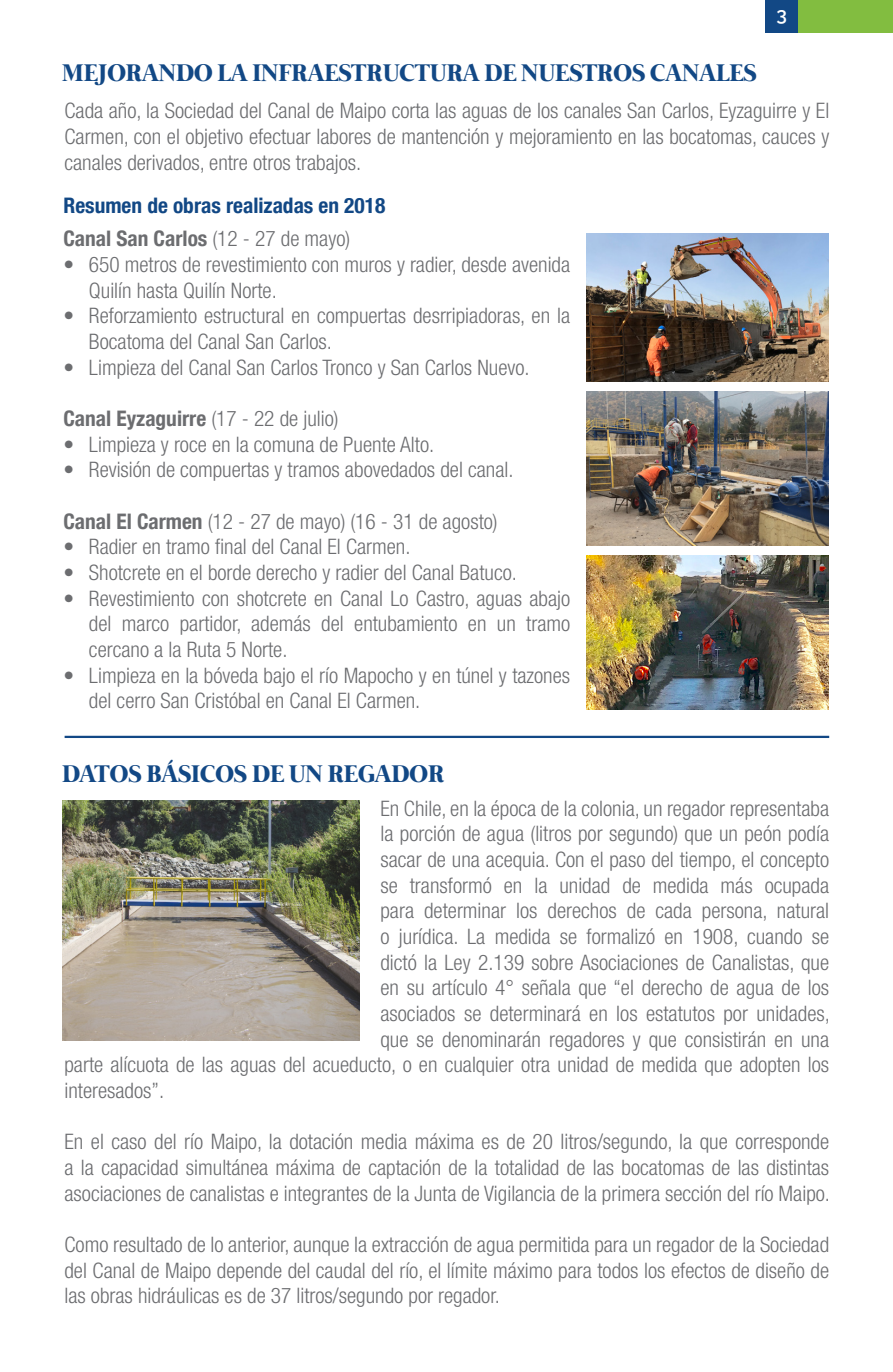
<style>
.page{position:relative;width:893px;height:1372px;background:#fff}
.page>*{position:absolute;margin:0;border:0;box-sizing:border-box;transform-origin:0 0}
.t1{font:700 24.75px "Mermaid";color:#124885}
.t2{font:300 condensed 21.38px/25.7px "Helvetica Neue LT Com";color:#6c6d70;text-align:justify}
.t3{font:700 condensed 21.38px "Helvetica Neue LT Com";color:#6c6d70}
.t4{font:700 condensed 21.38px "Helvetica Neue LT Com";color:#124885}
.t5{font:600 19.12px "Raleway";color:#fff}
.s1{font-weight:300}
.s2{font-weight:700}
</style>
<div class="page">
<hr style="left:65px;top:735px;width:764px;height:3px;background:#124885">
<div style="left:765px;top:0;width:128px;height:33px;background:#82bd40"></div>
<div style="left:765px;top:0;width:33px;height:33px;background:#124885"></div>
<img style="left:62px;top:800px;width:298px;height:240px">
<img style="left:587px;top:234px;width:241px;height:147px">
<img style="left:587px;top:555px;width:241px;height:154px">
<img style="left:587px;top:391px;width:241px;height:154px">
<p class="t1" style="left:62px;top:59px;width:696px">MEJORANDO LA INFRAESTRUCTURA DE NUESTROS CANALES</p>
<p class="t5" style="left:777px;top:3px;width:12px">3</p>
<p class="t2" style="left:64px;top:98px;width:766px">Cada año, la Sociedad del Canal de Maipo corta las aguas de los canales San Carlos, Eyzaguirre y El Carmen, con el objetivo efectuar labores de mantención y mejoramiento en las bocatomas, cauces y canales derivados, entre otros trabajos.</p>
<p class="t4" style="left:63px;top:193px;width:323px">Resumen de obras realizadas en 2018</p>
<p class="t3" style="left:63px;top:226px;width:288px">Canal San Carlos <span class="s1">(12 - 27 de mayo)</span></p>
<p class="t2" style="left:89px;top:251px;width:483px;text-indent:-26px">• 650 metros de revestimiento con muros y radier, desde avenida<br>Quilín hasta Quilín Norte.</p>
<p class="t2" style="left:89px;top:303px;width:483px;text-indent:-26px">• Reforzamiento estructural en compuertas desrripiadoras, en la<br>Bocatoma del Canal San Carlos.</p>
<p class="t2" style="left:63px;top:354px;width:468px">• Limpieza del Canal San Carlos Tronco y San Carlos Nuevo.</p>
<p class="t3" style="left:63px;top:405px;width:277px">Canal Eyzaguirre <span class="s1">(17 - 22 de julio)</span></p>
<p class="t2" style="left:63px;top:431px;width:372px">• Limpieza y roce en la comuna de Puente Alto.</p>
<p class="t2" style="left:63px;top:457px;width:452px">• Revisión de compuertas y tramos abovedados del canal.</p>
<p class="t2" style="left:63px;top:508px;width:436px"><span class="s2">Canal El Carmen</span> (12 - 27 de mayo) (16 - 31 de agosto)</p>
<p class="t2" style="left:63px;top:534px;width:349px">• Radier en tramo final del Canal El Carmen.</p>
<p class="t2" style="left:63px;top:559px;width:455px">• Shotcrete en el borde derecho y radier del Canal Batuco.</p>
<p class="t2" style="left:89px;top:585px;width:483px;text-indent:-26px">• Revestimiento con shotcrete en Canal Lo Castro, aguas abajo del marco partidor, además del entubamiento en un tramo cercano a la Ruta 5 Norte.</p>
<p class="t2" style="left:89px;top:662px;width:483px;text-indent:-26px">• Limpieza en la bóveda bajo el río Mapocho y en túnel y tazones del cerro San Cristóbal en Canal El Carmen.</p>
<p class="t1" style="left:62px;top:759px;width:384px">DATOS BÁSICOS DE UN REGADOR</p>
<p class="t2" style="left:380px;top:795px;width:450px">En Chile, en la época de la colonia, un regador representaba</p>
<p class="t2" style="left:380px;top:821px;width:450px">la porción de agua (litros por segundo) que un peón podía</p>
<p class="t2" style="left:380px;top:846px;width:450px">sacar de una acequia. Con el paso del tiempo, el concepto</p>
<p class="t2" style="left:380px;top:872px;width:450px">se transformó en la unidad de medida más ocupada</p>
<p class="t2" style="left:380px;top:898px;width:450px">para determinar los derechos de cada persona, natural</p>
<p class="t2" style="left:380px;top:923px;width:450px">o jurídica. La medida se formalizó en 1908, cuando se</p>
<p class="t2" style="left:380px;top:949px;width:450px">dictó la Ley 2.139 sobre Asociaciones de Canalistas, que</p>
<p class="t2" style="left:380px;top:974px;width:450px">en su artículo 4° señala que “el derecho de agua de los</p>
<p class="t2" style="left:380px;top:1000px;width:451px">asociados se determinará en los estatutos por unidades,</p>
<p class="t2" style="left:380px;top:1026px;width:450px">que se denominarán regadores y que consistirán en una</p>
<p class="t2" style="left:64px;top:1051px;width:766px">parte alícuota de las aguas del acueducto, o en cualquier otra unidad de medida que adopten los</p>
<p class="t2" style="left:64px;top:1077px;width:101px">interesados”.</p>
<p class="t2" style="left:64px;top:1128px;width:767px">En el caso del río Maipo, la dotación media máxima es de 20 litros/segundo, la que corresponde a la capacidad simultánea máxima de captación de la totalidad de las bocatomas de las distintas asociaciones de canalistas e integrantes de la Junta de Vigilancia de la primera sección del río Maipo.</p>
<p class="t2" style="left:64px;top:1231px;width:766px">Como resultado de lo anterior, aunque la extracción de agua permitida para un regador de la Sociedad del Canal de Maipo depende del caudal del río, el límite máximo para todos los efectos de diseño de las obras hidráulicas es de 37 litros/segundo por regador.</p>
</div>
